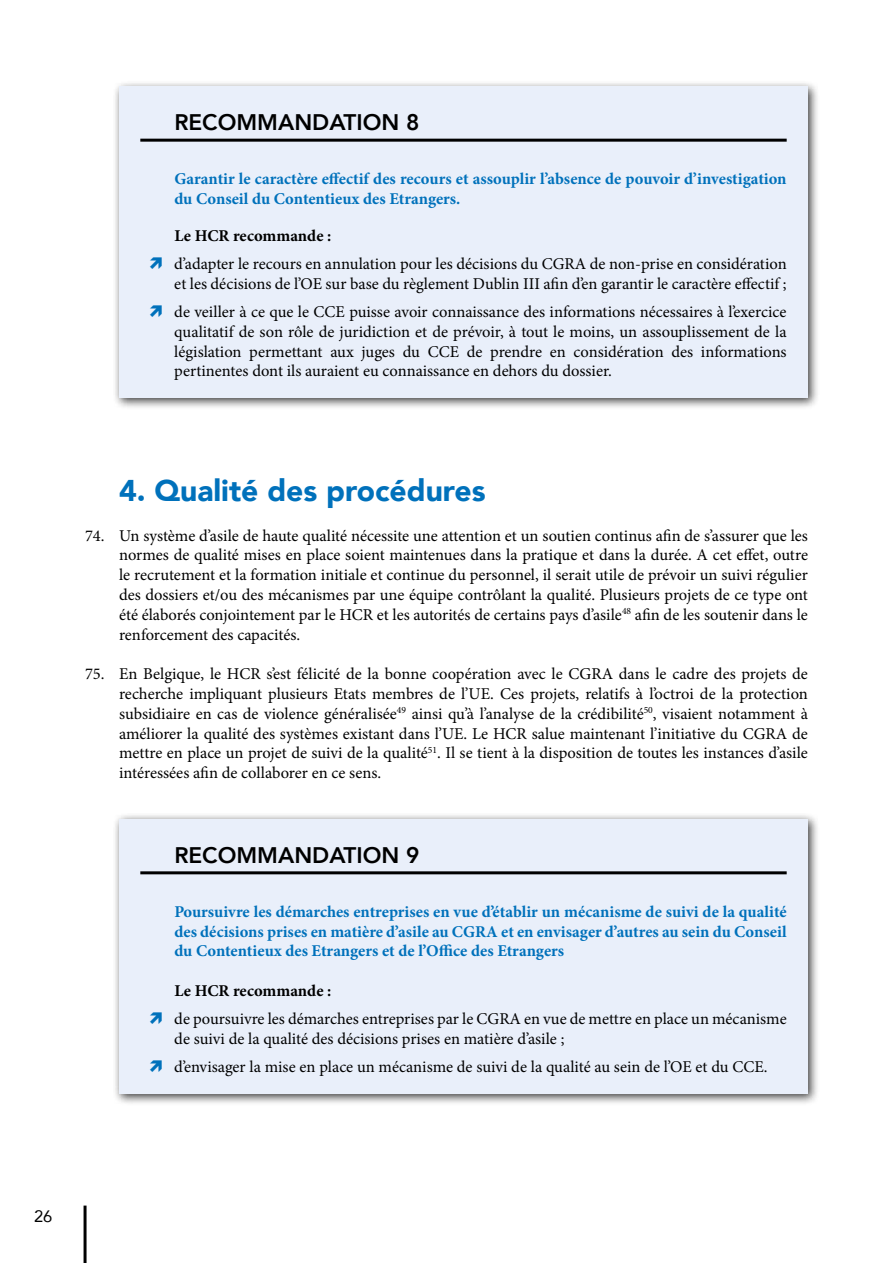
<style>
.page{position:relative;width:893px;height:1263px;background:#fff}
.page>*{position:absolute;margin:0;border:0;box-sizing:border-box;transform-origin:0 0}
.t1{font:900 30px "Avenir";color:#0071bb}
.t2{font:800 22.5px "Avenir";color:#000}
.t3{font:16.5px/19.8px "Minion Pro";color:#000;text-align:justify}
.t4{font:700 16.5px/19.8px "Minion Pro";color:#0071bb}
.t5{font:700 16.5px "Minion Pro";color:#000}
.t6{font:16.5px "Avenir";color:#000}
</style>
<div class="page">
<hr style="left:84px;top:1205px;width:3px;height:58px;background:#000">
<div style="left:113px;top:80px;width:707px;height:330px;background:#000;opacity:.75"></div>
<div style="left:119px;top:86px;width:689px;height:312px;background:#e9effa"></div>
<hr style="left:140px;top:139px;width:647px;height:3px;background:#000">
<div style="left:113px;top:813px;width:707px;height:293px;background:#000;opacity:.75"></div>
<div style="left:119px;top:819px;width:689px;height:275px;background:#e9effa"></div>
<hr style="left:140px;top:871px;width:647px;height:3px;background:#000">
<h2 class="t2" style="left:174px;top:105px;width:246px">RECOMMANDATION 8</h2>
<p class="t4" style="left:174px;top:169px;width:614px">Garantir le caractère effectif des recours et assouplir l’absence de pouvoir d’investigation du Conseil du Contentieux des Etrangers.</p>
<p class="t5" style="left:174px;top:224px;width:159px">Le HCR recommande :</p>
<p class="t3" style="left:174px;top:254px;width:614px">d’adapter le recours en annulation pour les décisions du CGRA de non-prise en considération et les décisions de l’OE sur base du règlement Dublin III afin d’en garantir le caractère effectif ;</p>
<p class="t3" style="left:174px;top:302px;width:614px">de veiller à ce que le CCE puisse avoir connaissance des informations nécessaires à l’exercice qualitatif de son rôle de juridiction et de prévoir, à tout le moins, un assouplissement de la législation permettant aux juges du CCE de prendre en considération des informations pertinentes dont ils auraient eu connaissance en dehors du dossier.</p>
<h1 class="t1" style="left:119px;top:465px;width:368px">4. Qualité des procédures</h1>
<p class="t3" style="left:119px;top:525px;width:690px;text-indent:-34px">74. Un système d’asile de haute qualité nécessite une attention et un soutien continus afin de s’assurer que les normes de qualité mises en place soient maintenues dans la pratique et dans la durée. A cet effet, outre le recrutement et la formation initiale et continue du personnel, il serait utile de prévoir un suivi régulier des dossiers et/ou des mécanismes par une équipe contrôlant la qualité. Plusieurs projets de ce type ont été élaborés conjointement par le HCR et les autorités de certains pays d’asile<sup>48</sup> afin de les soutenir dans le renforcement des capacités.</p>
<p class="t3" style="left:119px;top:664px;width:690px;text-indent:-34px">75. En Belgique, le HCR s’est félicité de la bonne coopération avec le CGRA dans le cadre des projets de recherche impliquant plusieurs Etats membres de l’UE. Ces projets, relatifs à l’octroi de la protection subsidiaire en cas de violence généralisée<sup>49</sup> ainsi qu’à l’analyse de la crédibilité<sup>50</sup>, visaient notamment à améliorer la qualité des systèmes existant dans l’UE. Le HCR salue maintenant l’initiative du CGRA de mettre en place un projet de suivi de la qualité<sup>51</sup>. Il se tient à la disposition de toutes les instances d’asile intéressées afin de collaborer en ce sens.</p>
<h2 class="t2" style="left:174px;top:837px;width:246px">RECOMMANDATION 9</h2>
<p class="t4" style="left:174px;top:901px;width:614px;text-align:justify">Poursuivre les démarches entreprises en vue d’établir un mécanisme de suivi de la qualité des décisions prises en matière d’asile au CGRA et en envisager d’autres au sein du Conseil du Contentieux des Etrangers et de l’Office des Etrangers</p>
<p class="t5" style="left:174px;top:979px;width:159px">Le HCR recommande :</p>
<p class="t3" style="left:174px;top:1009px;width:614px">de poursuivre les démarches entreprises par le CGRA en vue de mettre en place un mécanisme de suivi de la qualité des décisions prises en matière d’asile ;</p>
<p class="t3" style="left:174px;top:1057px;width:595px">d’envisager la mise en place un mécanisme de suivi de la qualité au sein de l’OE et du CCE.</p>
<p class="t6" style="left:34px;top:1203px;width:20px">26</p>
</div>
